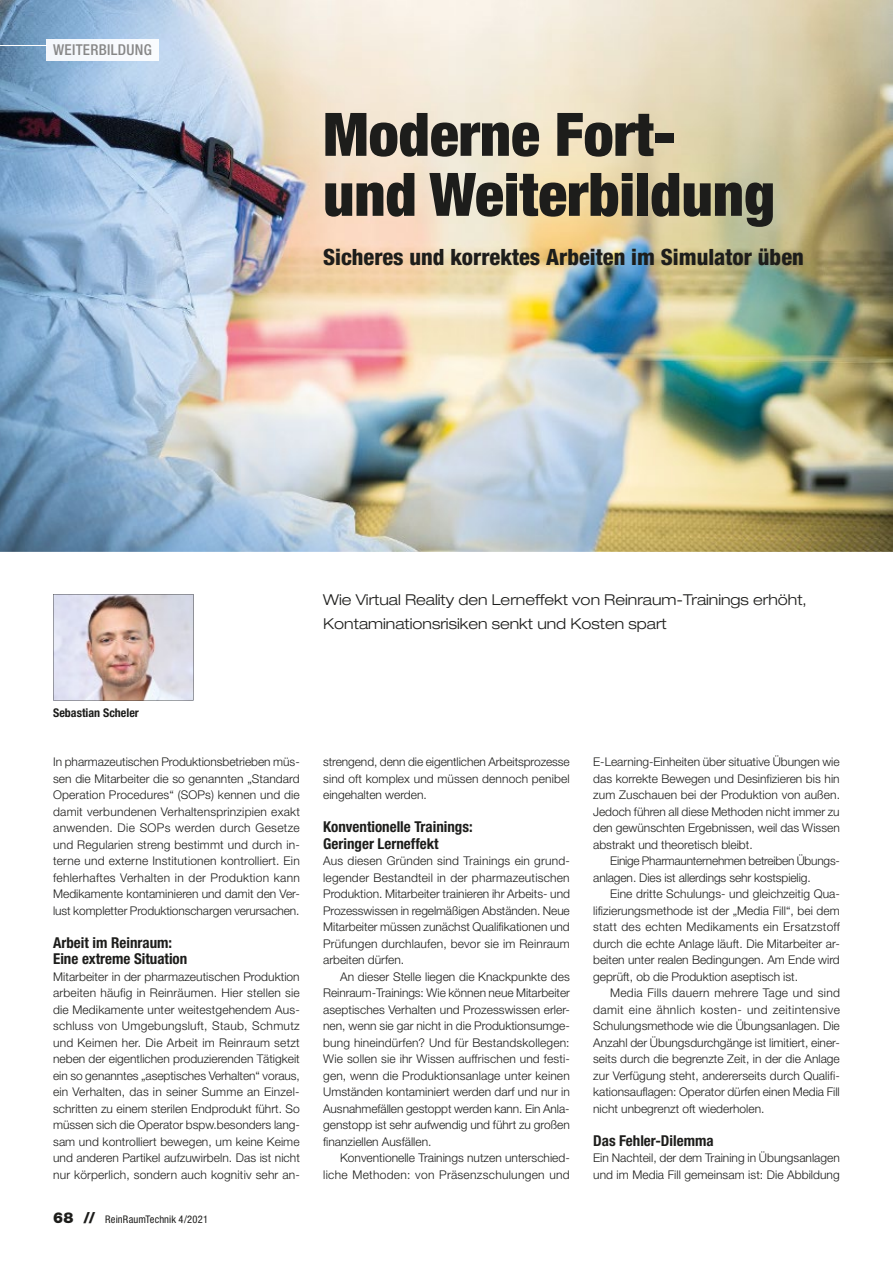
<style>
.page{position:relative;width:893px;height:1263px;background:#fff}
.page>*{position:absolute;margin:0;border:0;box-sizing:border-box;transform-origin:0 0}
.t1{font:900 condensed 60px/60px "Helvetica Neue LT Std";color:#1d1d1b}
.t2{font:800 condensed 22.5px "Helvetica Neue LT Std";color:#1d1d1b}
.t3{font:300 expanded 15px/24px "Helvetica Neue LT Std";color:#1d1d1b}
.t4{font:700 condensed 15px/16.5px "Helvetica Neue LT Std";color:#1d1d1b}
.t5{font:500 condensed 15px "Helvetica Neue LT Std";letter-spacing:.02em;color:#878787}
.t6{font:300 12px/16.5px "Helvetica Neue LT Std";color:#1d1d1b;text-align:justify}
.t7{font:700 condensed 12px "Helvetica Neue LT Std";color:#1d1d1b}
.t8{font:condensed 10.5px "Helvetica Neue LT Std";letter-spacing:.01em;color:#1d1d1b}
.s1{font-weight:900;font-stretch:normal;font-size:15px}
</style>
<div class="page">
<img style="left:0;top:0;width:893px;height:552px">
<img style="left:53px;top:594px;width:140px;height:106px">
<div style="left:47px;top:39px;width:111px;height:22px;background:#f6f9fd"></div>
<hr style="left:0;top:45px;width:47px;height:1px;background:#fff">
<p class="t5" style="left:53px;top:41px;width:100px">WEITERBILDUNG</p>
<h1 class="t1" style="left:323px;top:104px;width:453px">Moderne Fort&shy;und Weiterbildung</h1>
<h2 class="t2" style="left:323px;top:243px;width:482px">Sicheres und korrektes Arbeiten im Simulator üben</h2>
<p class="t3" style="left:323px;top:587px;width:485px">Wie Virtual Reality den Lerneffekt von Reinraum-Trainings erhöht,<br>Kontaminationsrisiken senkt und Kosten spart</p>
<p class="t7" style="left:53px;top:705px;width:87px">Sebastian Scheler</p>
<p class="t6" style="left:53px;top:754px;width:248px">In pharmazeutischen Produktionsbetrieben müs&shy;sen die Mitarbeiter die so genannten „Standard Operation Procedures“ (SOPs) kennen und die damit verbundenen Verhaltensprinzipien exakt anwenden. Die SOPs werden durch Gesetze und Regularien streng bestimmt und durch in&shy;terne und externe Institutionen kontrolliert. Ein fehlerhaftes Verhalten in der Produktion kann Medikamente kontaminieren und damit den Ver&shy;lust kompletter Produktionschargen verursachen.</p>
<p class="t4" style="left:53px;top:934px;width:136px">Arbeit im Reinraum:<br>Eine extreme Situation</p>
<p class="t6" style="left:53px;top:968px;width:248px">Mitarbeiter in der pharmazeutischen Produktion arbeiten häufig in Reinräumen. Hier stellen sie die Medikamente unter weitestgehendem Aus&shy;schluss von Umgebungsluft, Staub, Schmutz und Keimen her. Die Arbeit im Reinraum setzt neben der eigentlichen produzierenden Tätigkeit ein so genanntes „aseptisches Verhalten“ voraus, ein Verhalten, das in seiner Summe an Einzel&shy;schritten zu einem sterilen Endprodukt führt. So müssen sich die Operator bspw.besonders lang&shy;sam und kontrolliert bewegen, um keine Keime und anderen Partikel aufzuwirbeln. Das ist nicht nur körperlich, sondern auch kognitiv sehr an-</p>
<p class="t8" style="left:53px;top:1213px;width:156px"><span class="s1">68 //</span> ReinRaumTechnik 4/2021</p>
<p class="t6" style="left:323px;top:754px;width:248px">strengend, denn die eigentlichen Arbeitsprozesse sind oft komplex und müssen dennoch penibel eingehalten werden.</p>
<p class="t4" style="left:323px;top:819px;width:151px">Konventionelle Trainings:<br>Geringer Lerneffekt</p>
<p class="t6" style="left:323px;top:853px;width:248px">Aus diesen Gründen sind Trainings ein grund&shy;legender Bestandteil in der pharmazeutischen Produktion. Mitarbeiter trainieren ihr Arbeits- und Prozesswissen in regelmäßigen Abständen. Neue Mitarbeiter müssen zunächst Qualifikationen und Prüfungen durchlaufen, bevor sie im Reinraum arbeiten dürfen.</p>
<p class="t6" style="left:323px;top:968px;width:248px;text-indent:17px">An dieser Stelle liegen die Knackpunkte des Reinraum-Trainings: Wie können neue Mitarbeiter aseptisches Verhalten und Prozesswissen erler&shy;nen, wenn sie gar nicht in die Produktionsumge&shy;bung hineindürfen? Und für Bestandskollegen:<br>Wie sollen sie ihr Wissen auffrischen und festi&shy;gen, wenn die Produktionsanlage unter keinen Umständen kontaminiert werden darf und nur in Ausnahmefällen gestoppt werden kann. Ein Anla&shy;genstopp ist sehr aufwendig und führt zu großen finanziellen Ausfällen.</p>
<p class="t6" style="left:323px;top:1150px;width:248px;text-align:right">Konventionelle Trainings nutzen unterschied&shy;liche Methoden: von Präsenzschulungen und</p>
<p class="t6" style="left:593px;top:754px;width:248px">E-Learning-Einheiten über situative Übungen wie das korrekte Bewegen und Desinfizieren bis hin zum Zuschauen bei der Produktion von außen.<br>Jedoch führen all diese Methoden nicht immer zu den gewünschten Ergebnissen, weil das Wissen abstrakt und theoretisch bleibt.</p>
<p class="t6" style="left:593px;top:853px;width:248px;text-indent:17px">Einige Pharmaunternehmen betreiben Übungs&shy;anlagen. Dies ist allerdings sehr kostspielig.</p>
<p class="t6" style="left:593px;top:886px;width:248px;text-indent:17px">Eine dritte Schulungs- und gleichzeitig Qua&shy;lifizierungsmethode ist der „Media Fill“, bei dem statt des echten Medikaments ein Ersatzstoff durch die echte Anlage läuft. Die Mitarbeiter ar&shy;beiten unter realen Bedingungen. Am Ende wird geprüft, ob die Produktion aseptisch ist.</p>
<p class="t6" style="left:593px;top:985px;width:248px;text-indent:17px">Media Fills dauern mehrere Tage und sind damit eine ähnlich kosten- und zeitintensive Schulungsmethode wie die Übungsanlagen. Die Anzahl der Übungsdurchgänge ist limitiert, einer&shy;seits durch die begrenzte Zeit, in der die Anlage zur Verfügung steht, andererseits durch Qualifi&shy;kationsauflagen: Operator dürfen einen Media Fill nicht unbegrenzt oft wiederholen.</p>
<p class="t4" style="left:593px;top:1132px;width:122px">Das Fehler-Dilemma</p>
<p class="t6" style="left:593px;top:1150px;width:248px">Ein Nachteil, der dem Training in Übungsanlagen und im Media Fill gemeinsam ist: Die Abbildung</p>
</div>
